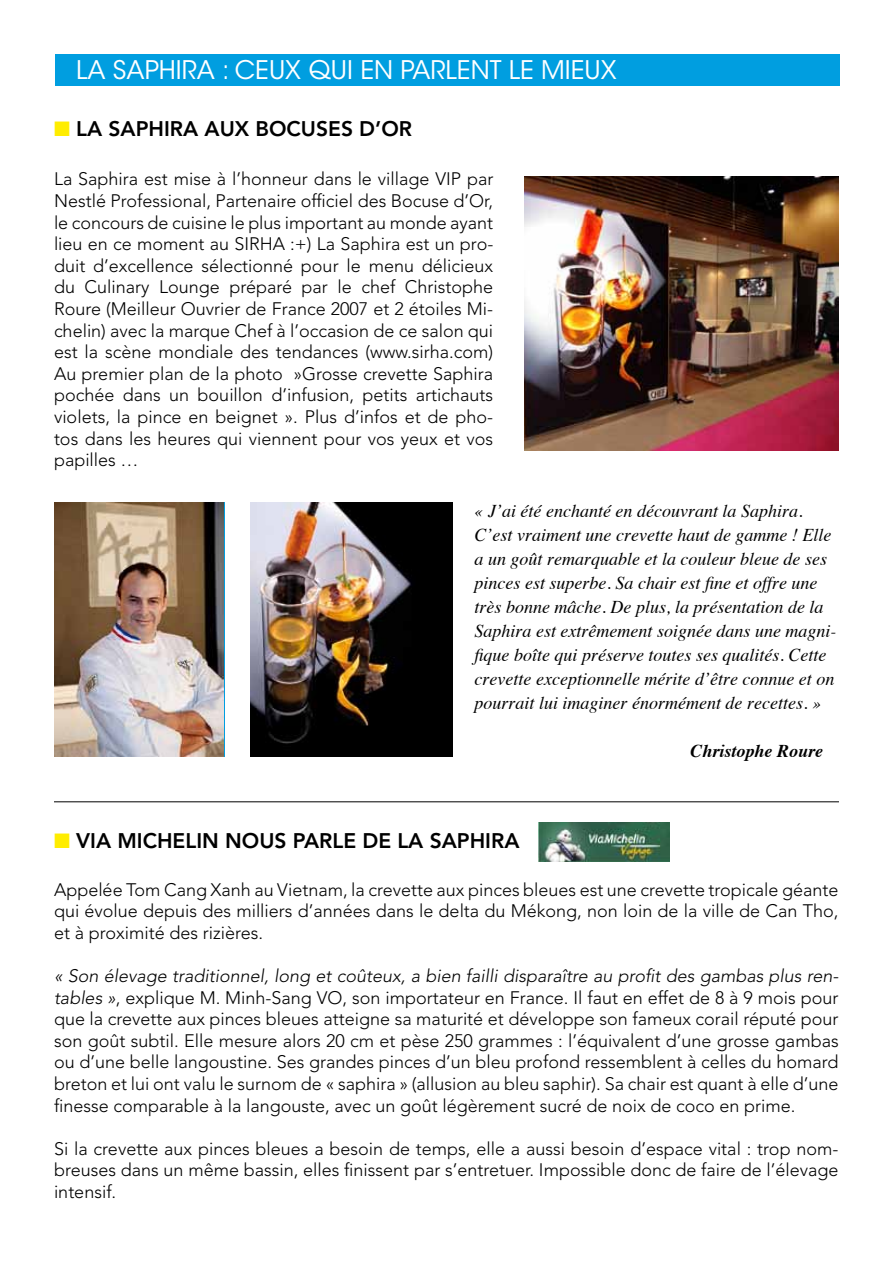
<style>
.page{position:relative;width:893px;height:1263px;background:#fff}
.page>*{position:absolute;margin:0;border:0;box-sizing:border-box;transform-origin:0 0}
.t1{font:25.5px "ITC Avant Garde Std";color:#fff}
.t2{font:800 21px "Avenir LT Std";color:#000}
.t3{font:300 18px/21.6px "Avenir LT Std";color:#000;text-align:justify}
.t4{font:italic 18px/24px "Times";color:#000}
.t5{font:italic 700 18px "Times";color:#000}
.s1{color:#ffed00}
.s2{font-style:italic}
</style>
<div class="page">
<img style="left:54px;top:502px;width:170px;height:255px">
<img style="left:250px;top:502px;width:202px;height:255px">
<hr style="left:54px;top:801px;width:785px;height:1px;background:#000">
<div style="left:55px;top:54px;width:785px;height:32px;background:#009ee0"></div>
<img style="left:524px;top:177px;width:315px;height:273px">
<img style="left:539px;top:822px;width:130px;height:39px">
<h1 class="t1" style="left:76px;top:55px;width:67px">LA SAPHIRA</h1>
<h1 class="t1" style="left:222px;top:55px;width:30px">: CEUX</h1>
<h1 class="t1" style="left:308px;top:55px;width:164px">QUIEN PARLENT</h1>
<h1 class="t1" style="left:509px;top:55px;width:70px">LE MIEUX</h1>
<p class="t2" style="left:54px;top:117px;width:122px"><span class="s1">■</span> LA SAP HIRA</p>
<p class="t2" style="left:205px;top:117px;width:125px">AUX BOCUSES</p>
<p class="t2" style="left:359px;top:117px;width:38px">D’OR</p>
<p class="t3" style="left:54px;top:168px;width:441px">La Saphira est mise à l’honneur dans le village VIP par Nestlé Professional, Partenaire officiel des Bocuse d’Or, le concours de cuisine le plus important au monde ayant lieu en ce moment au SIRHA :+) La Saphira est un pro&shy;duit d’excellence sélectionné pour le menu délicieux du Culinary Lounge préparé par le chef Christophe Roure (Meilleur Ouvrier de France 2007 et 2 étoiles Mi&shy;chelin) avec la marque Chef à l’occasion de ce salon qui est la scène mondiale des tendances (www.sirha.com)<br>Au premier plan de la photo »Grosse crevette Saphira pochée dans un bouillon d’infusion, petits artichauts violets, la pince en beignet ». Plus d’infos et de pho&shy;tos dans les heures qui viennent pour vos yeux et vos papilles …</p>
<p class="t4" style="left:475px;top:498px;width:363px">« J’ai été enchanté en découvrant la Saphira.<br>C’est vraiment une crevette haut de gamme ! Elle a un goût remarquable et la couleur bleue de ses pinces est superbe. Sa chair est fine et offre une très bonne mâche. De plus, la présentation de la Saphira est extrêmement soignée dans une magni&shy;fique boîte qui préserve toutes ses qualités. Cette crevette exceptionnelle mérite d’être connue et on pourrait lui imaginer énormément de recettes. »</p>
<p class="t5" style="left:691px;top:734px;width:134px">Christophe Roure</p>
<p class="t2" style="left:54px;top:828px;width:467px"><span class="s1">■</span> VIA MICH ELIN NOUS PARLE DE LA SAPH IRA</p>
<p class="t3" style="left:54px;top:879px;width:786px">Appelée Tom Cang Xanh au Vietnam, la crevette aux pinces bleues est une crevette tropicale géante qui évolue depuis des milliers d’années dans le delta du Mékong, non loin de la ville de Can Tho, et à proximité des rizières.</p>
<p class="t3" style="left:54px;top:965px;width:786px"><span class="s2">« Son élevage traditionnel, long et coûteux, a bien failli disparaître au profit des gambas plus ren&shy;tables »</span>, explique M. Minh-Sang VO, son importateur en France. Il faut en effet de 8 à 9 mois pour que la crevette aux pinces bleues atteigne sa maturité et développe son fameux corail réputé pour son goût subtil. Elle mesure alors 20 cm et pèse 250 grammes : l’équivalent d’une grosse gambas ou d’une belle langoustine. Ses grandes pinces d’un bleu profond ressemblent à celles du homard breton et lui ont valu le surnom de « saphira » (allusion au bleu saphir). Sa chair est quant à elle d’une finesse comparable à la langouste, avec un goût légèrement sucré de noix de coco en prime.</p>
<p class="t3" style="left:54px;top:1138px;width:786px">Si la crevette aux pinces bleues a besoin de temps, elle a aussi besoin d’espace vital : trop nom&shy;breuses dans un même bassin, elles finissent par s’entretuer. Impossible donc de faire de l’élevage intensif.</p>
</div>
